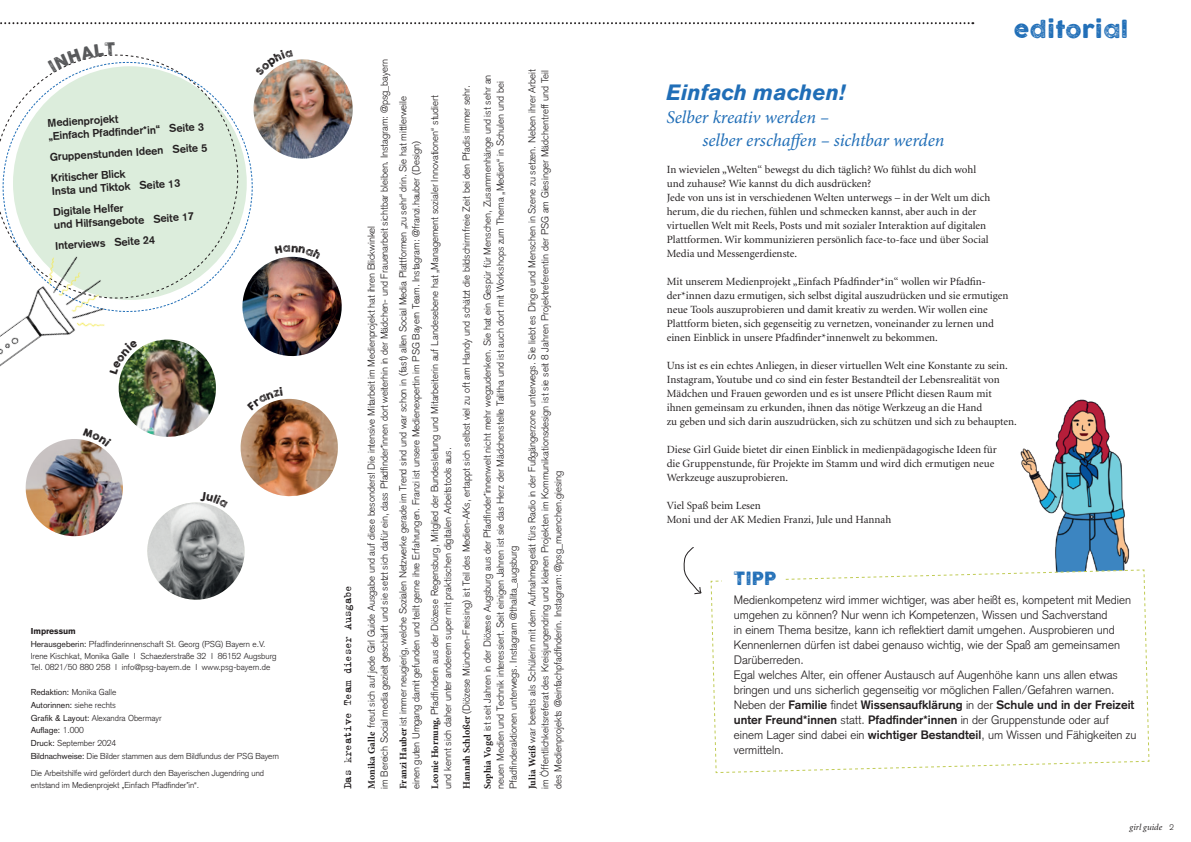
<style>
.page{position:relative;width:1191px;height:842px;background:#fff}
.page>*{position:absolute;margin:0;border:0;box-sizing:border-box;transform-origin:0 0}
.t1{font:italic 700 22px "Akzidenz Grotesk BE";color:#206eb7}
.t2{font:22px "COCOGOOSELETTERPRESS";letter-spacing:.02em;color:#206eb7}
.t3{font:italic 18px/23px "Minion Pro";letter-spacing:-.005em;color:#206eb7}
.t4{font:18px "COCOGOOSELETTERPRESS";color:#206eb7}
.t5{font:300 12px/15px "Akzidenz Grotesk";color:#231f20}
.t6{font:12px "Trixie";letter-spacing:-.02em;color:#231f20}
.t7{font:11px/14px "Minion";color:#231f20}
.t8{font:700 11px/21.2px "Akzidenz Grotesk";color:#231f20}
.t9{font:300 10px/13px "Akzidenz Grotesk";color:#231f20}
.t10{font:italic 9px "Minion";color:#231f20}
.t11{font:300 8.5px/12.9px "Akzidenz Grotesk";color:#231f20}
.t12{font:700 8.5px "Akzidenz Grotesk BE";color:#231f20}
.s1{font-weight:400}
.s2{font-family:"Minion Pro";font-weight:700}
.s3{font-weight:700}
.s4{font-family:"Akzidenz Grotesk";font-weight:300;font-style:normal;font-size:8px}
</style>
<div class="page">
<img style="left:1020px;top:399px;width:110px;height:170px">
<svg style="left:710px;top:569px;width:439px;height:204px"></svg>
<svg style="left:0;top:22px;width:973px;height:2px"></svg>
<div style="left:722px;top:562px;width:62px;height:32px;background:#fff"></div>
<svg style="left:683px;top:547px;width:19px;height:48px"></svg>
<img style="left:0;top:54px;width:353px;height:546px">
<p class="t8" style="left:47px;top:116px;width:157px;line-height:12.7px;rotate:-3deg">Medienprojekt<br>„Einfach Pfadfi nder*in“ Seite 3</p>
<p class="t8" style="left:49px;top:146px;width:159px;rotate:-3deg">Gruppenstunden Ideen Seite 5<br>Kritischer Blick</p>
<p class="t8" style="left:51px;top:180px;width:130px;rotate:-3deg">Insta und Tiktok Seite 13<br>Digitale Helfer</p>
<p class="t8" style="left:53px;top:214px;width:142px;rotate:-3deg">und Hilfsangebote Seite 17<br>Interviews Seite 24</p>
<p class="t12" style="left:31px;top:626px;width:47px">Impressum</p>
<p class="t11" style="left:31px;top:639px;width:247px;line-height:11.5px"><span class="s1">Herausgeberin:</span> Pfadfinderinnenschaft St. Georg (PSG) Bayern e.V.<br>Irene Kischkat, Monika Galle I Schaezlerstraße 32 I 86152 Augsburg<br>Tel. 0821/50 880 258 I info@psg-bayern.de I www.psg-bayern.de</p>
<p class="t11" style="left:31px;top:685px;width:250px"><span class="s1">Redaktion:</span> Monika Galle<br><span class="s1">Autorinnen:</span> siehe rechts<br><span class="s1">Grafik &amp; Layout:</span> Alexandra Obermayr<br><span class="s1">Auflage:</span> 1.000<br><span class="s1">Druck:</span> September 2024<br><span class="s1">Bildnachweise:</span> Die Bilder stammen aus dem Bildfundus der PSG Bayern</p>
<p class="t11" style="left:31px;top:768px;width:235px;line-height:11.5px">Die Arbeitshilfe wird gefördert durch den Bayerischen Jugendring und entstand im Medienprojekt „Einfach Pfadfinder*in“.</p>
<p class="t6" style="left:340px;top:789px;width:205px;rotate:-90deg">Das kreative Team dieser Ausgabe</p>
<p class="t9" style="left:365px;top:789px;width:731px;rotate:-90deg"><span class="s2">Monika Galle</span> freut sich auf jede Girl Guide Ausgabe und auf diese besonders! Die intensive Mitarbeit im Medienprojekt hat ihren Blickwinkel<br>im Bereich Social media gezielt geschärft und sie setzt sich dafür ein, dass Pfadfinder*innen dort weiterhin in der Mädchen- und Frauenarbeit sichtbar bleiben. Instagram: @psg_bayern</p>
<p class="t9" style="left:397px;top:789px;width:694px;rotate:-90deg"><span class="s2">Franzi Hauber</span> ist immer neugierig, welche Sozialen Netzwerke gerade im Trend sind und war schon in (fast) allen Social Media Plattformen „zu sehr“ drin. Sie hat mittlerweile einen guten Umgang damit gefunden und teilt gerne ihre Erfahrungen. Franzi ist unsere Medienexpertin im PSG Bayern Team. Instagram: @franzi.hauber (Design)</p>
<p class="t9" style="left:428px;top:789px;width:695px;rotate:-90deg"><span class="s2">Leonie Hornung,</span> Pfadfinderin aus der Diözese Regensburg, Mitglied der Bundesleitung und Mitarbeiterin auf Landesebene hat „Management sozialer Innovationen“ studiert und kennt sich daher unter anderem super mit praktischen digitalen Arbeitstools aus.</p>
<p class="t9" style="left:456px;top:789px;width:716px;line-height:21px;rotate:-90deg"><span class="s2">Hannah Schloßer</span> (Diözese München-Freising) ist Teil des Medien-AKs, ertappt sich selbst viel zu oft am Handy und schätzt die bildschirmfreie Zeit bei den Pfadis immer sehr.<br><span class="s2">Sophia Vogel</span> ist seit Jahren in der Diözese Augsburg aus der Pfadfinder*innenwelt nicht mehr wegzudenken. Sie hat ein Gespür für Menschen, Zusammenhänge und ist sehr an</p>
<p class="t9" style="left:494px;top:789px;width:709px;rotate:-90deg">neuen Medien und Technik interessiert. Seit einigen Jahren ist sie das Herz der Mädchenstelle Talitha und ist auch dort mit Workshops zum Thema „Medien“ in Schulen und bei<br>Pfadfinderaktionen unterwegs. Instagram @thalita_augsburg</p>
<p class="t9" style="left:526px;top:789px;width:721px;text-align:justify;rotate:-90deg"><span class="s2">Julia Weiß</span> war bereits als Schülerin mit dem Aufnahmegerät fürs Radio in der Fußgängerzone unterwegs. Sie liebt es Dinge und Menschen in Szene zu setzen. Neben ihrer Arbeit im Öffentlichkeitsreferat des Kreisjungendring und kleinen Projekten im Kommunikationsdesign ist sie seit 8 Jahren Projektreferentin der PSG am Giesinger Mädchentreff und Teil des Medienprojekts @einfachpfadfinderin. Instagram: @psg_muenchen.giesing</p>
<h1 class="t1" style="left:666px;top:80px;width:180px">Einfach machen!</h1>
<h2 class="t3" style="left:702px;top:106px;width:244px;text-indent:-36px">Selber kreativ werden –<br>selber erschaffen – sichtbar werden</h2>
<h1 class="t2" style="left:1014px;top:18px;width:115px">editorial</h1>
<p class="t7" style="left:667px;top:163px;width:325px">In wievielen „Welten“ bewegst du dich täglich? Wo fühlst du dich wohl und zuhause? Wie kannst du dich ausdrücken?<br>Jede von uns ist in verschiedenen Welten unterwegs – in der Welt um dich herum, die du riechen, fühlen und schmecken kannst, aber auch in der virtuellen Welt mit Reels, Posts und mit sozialer Interaktion auf digitalen Plattformen. Wir kommunizieren persönlich face-to-face und über Social Media und Messengerdienste.</p>
<p class="t7" style="left:667px;top:275px;width:343px">Mit unserem Medienprojekt „Einfach Pfadfinder*in“ wollen wir Pfadfin&shy;der*innen dazu ermutigen, sich selbst digital auszudrücken und sie ermutigen neue Tools auszuprobieren und damit kreativ zu werden. Wir wollen eine Plattform bieten, sich gegenseitig zu vernetzen, voneinander zu lernen und einen Einblick in unsere Pfadfinder*innenwelt zu bekommen.</p>
<p class="t7" style="left:667px;top:359px;width:351px">Uns ist es ein echtes Anliegen, in dieser virtuellen Welt eine Konstante zu sein.<br>Instagram, Youtube und co sind ein fester Bestandteil der Lebensrealität von Mädchen und Frauen geworden und es ist unsere Pflicht diesen Raum mit ihnen gemeinsam zu erkunden, ihnen das nötige Werkzeug an die Hand<br>zu geben und sich darin auszudrücken, sich zu schützen und sich zu behaupten.</p>
<p class="t7" style="left:667px;top:443px;width:331px">Diese Girl Guide bietet dir einen Einblick in medienpädagogische Ideen für die Gruppenstunde, für Projekte im Stamm und wird dich ermutigen neue<br>Werkzeuge auszuprobieren.</p>
<p class="t7" style="left:667px;top:499px;width:226px">Viel Spaß beim Lesen<br>Moni und der AK Medien Franzi, Jule und Hannah</p>
<h2 class="t4" style="left:733px;top:569px;width:44px">TIPP</h2>
<p class="t5" style="left:734px;top:593px;width:404px">Medienkompetenz wird immer wichtiger, was aber heißt es, kompetent mit Medien umgehen zu können? Nur wenn ich Kompetenzen, Wissen und Sachverstand<br>in einem Thema besitze, kann ich reflektiert damit umgehen. Ausprobieren und Kennenlernen dürfen ist dabei genauso wichtig, wie der Spaß am gemeinsamen Darüberreden.<br>Egal welches Alter, ein offener Austausch auf Augenhöhe kann uns allen etwas bringen und uns sicherlich gegenseitig vor möglichen Fallen/Gefahren warnen.<br>Neben der <span class="s3">Familie</span> findet <span class="s3">Wissensaufklärung</span> in der <span class="s3">Schule und in der Freizeit unter Freund*innen</span> statt. <span class="s3">Pfadfinder*innen</span> in der Gruppenstunde oder auf einem Lager sind dabei ein <span class="s3">wichtiger Bestandteil</span>, um Wissen und Fähigkeiten zu vermitteln.</p>
<p class="t10" style="left:1129px;top:823px;width:46px">girl guide <span class="s4">2</span></p>
</div>
